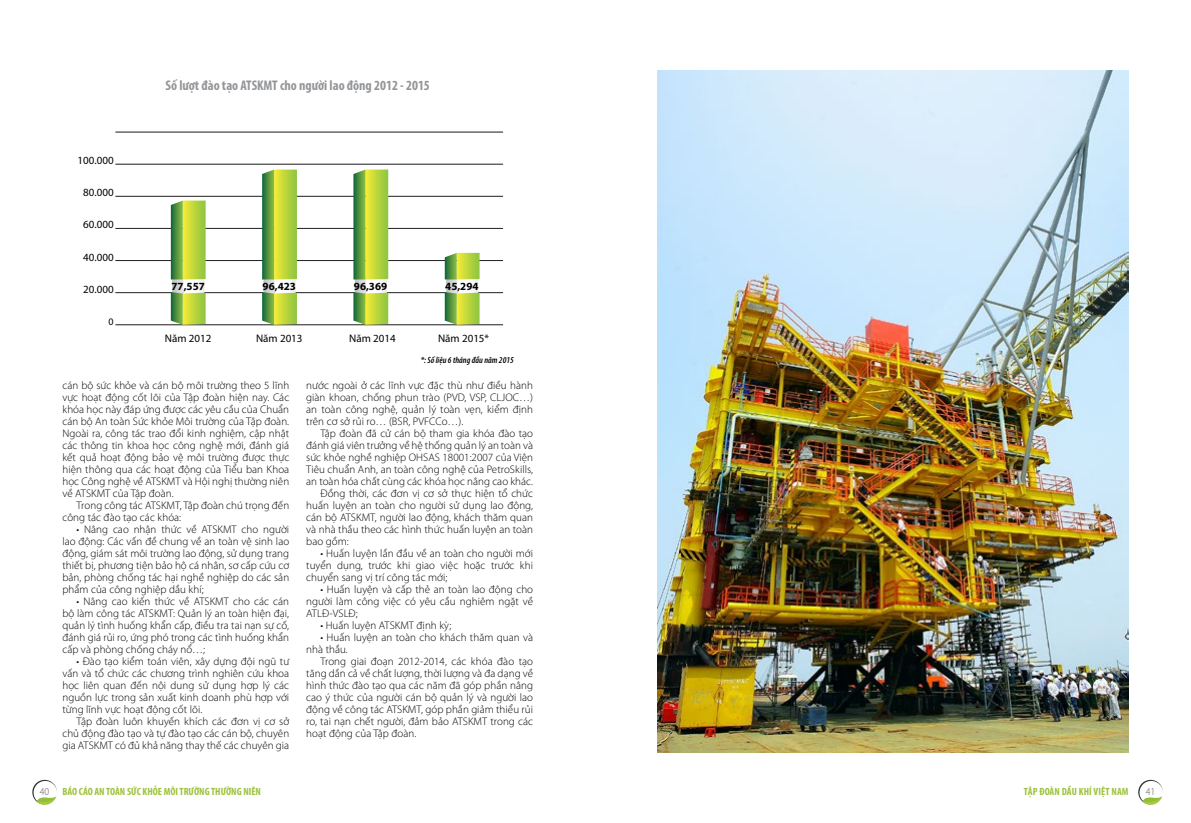
<style>
.page{position:relative;width:1191px;height:823px;background:#fff}
.page>*{position:absolute;margin:0;border:0;box-sizing:border-box;transform-origin:0 0}
.t1{font:700 condensed 14px "Myriad Pro";color:#939598}
.t2{font:300 11px/12px "Myriad Pro";letter-spacing:.005em;color:#000;text-align:justify}
.t3{font:11px "Myriad Pro";color:#000}
.t4{font:700 11px "Myriad Pro";color:#000}
.t5{font:700 condensed 10.5px "Myriad Pro";color:#9cc23c}
.t6{font:300 semi-condensed 10.5px "Myriad Pro";color:#5c5c5d}
.t7{font:10px "Myriad Pro";color:#000}
.t8{font:italic 600 condensed 9px "Myriad Pro";letter-spacing:.005em;color:#000}
.s1{font-weight:300;font-stretch:semi-condensed;color:#5c5c5d}
</style>
<div class="page">
<hr style="left:115px;top:324px;width:388px;height:1px;background:#221f20">
<hr style="left:115px;top:292px;width:388px;height:1px;background:#221f20">
<hr style="left:115px;top:260px;width:388px;height:1px;background:#221f20">
<hr style="left:115px;top:228px;width:388px;height:1px;background:#221f20">
<hr style="left:115px;top:196px;width:388px;height:1px;background:#221f20">
<hr style="left:115px;top:164px;width:388px;height:1px;background:#221f20">
<hr style="left:115px;top:132px;width:388px;height:1px;background:#221f20">
<svg style="left:171px;top:200px;width:35px;height:124px;background:#a6c755"></svg>
<svg style="left:262px;top:169px;width:35px;height:155px;background:#a3c54f"></svg>
<svg style="left:353px;top:169px;width:35px;height:155px;background:#a4c651"></svg>
<svg style="left:445px;top:253px;width:34px;height:71px;background:#adcb62"></svg>
<img style="left:658px;top:71px;width:470px;height:680px">
<svg style="left:32px;top:779px;width:25px;height:26px"></svg>
<svg style="left:1138px;top:779px;width:24px;height:26px"></svg>
<p class="t3" style="left:78px;top:154px;width:38px">100.000</p>
<p class="t3" style="left:83px;top:186px;width:32px">80.000</p>
<p class="t3" style="left:83px;top:218px;width:32px">60.000</p>
<p class="t3" style="left:83px;top:250px;width:32px">40.000</p>
<p class="t3" style="left:83px;top:282px;width:32px">20.000</p>
<p class="t7" style="left:109px;top:315px;width:7px">0</p>
<p class="t1" style="left:165px;top:76px;width:266px">Số lượt đào tạo ATSKMT cho người lao động 2012 - 2015</p>
<p class="t4" style="left:172px;top:278px;width:35px">77,557</p>
<p class="t4" style="left:263px;top:278px;width:35px">96,423</p>
<p class="t4" style="left:354px;top:278px;width:35px">96,369</p>
<p class="t4" style="left:445px;top:278px;width:35px">45,294</p>
<p class="t3" style="left:165px;top:331px;width:48px">Năm 2012</p>
<p class="t3" style="left:256px;top:331px;width:48px">Năm 2013</p>
<p class="t3" style="left:349px;top:331px;width:48px">Năm 2014</p>
<p class="t3" style="left:438px;top:331px;width:53px">Năm 2015*</p>
<p class="t8" style="left:421px;top:354px;width:94px">*: Số liệu 6 tháng đầu năm 2015</p>
<p class="t2" style="left:62px;top:378px;width:228px">cán bộ sức khỏe và cán bộ môi trường theo 5 lĩnh vực hoạt động cốt lõi của Tập đoàn hiện nay. Các khóa học này đáp ứng được các yêu cầu của Chuẩn cán bộ An toàn Sức khỏe Môi trường của Tập đoàn.<br>Ngoài ra, công tác trao đổi kinh nghiệm, cập nhật các thông tin khoa học công nghệ mới, đánh giá kết quả hoạt động bảo vệ môi trường được thực hiện thông qua các hoạt động của Tiểu ban Khoa học Công nghệ về ATSKMT và Hội nghị thường niên về ATSKMT của Tập đoàn.</p>
<p class="t2" style="left:62px;top:498px;width:228px;text-indent:14px">Trong công tác ATSKMT, Tập đoàn chú trọng đến công tác đào tạo các khóa:</p>
<p class="t2" style="left:62px;top:522px;width:228px;text-indent:14px">• Nâng cao nhận thức về ATSKMT cho người lao động: Các vấn đề chung về an toàn vệ sinh lao động, giám sát môi trường lao động, sử dụng trang thiết bị, phương tiện bảo hộ cá nhân, sơ cấp cứu cơ bản, phòng chống tác hại nghề nghiệp do các sản phẩm của công nghiệp dầu khí;</p>
<p class="t2" style="left:62px;top:594px;width:228px;text-indent:14px">• Nâng cao kiến thức về ATSKMT cho các cán bộ làm công tác ATSKMT: Quản lý an toàn hiện đại, quản lý tình huống khẩn cấp, điều tra tai nạn sự cố, đánh giá rủi ro, ứng phó trong các tình huống khẩn cấp và phòng chống cháy nổ…;</p>
<p class="t2" style="left:62px;top:654px;width:228px;text-indent:14px">• Đào tạo kiểm toán viên, xây dựng đội ngũ tư vấn và tổ chức các chương trình nghiên cứu khoa học liên quan đến nội dung sử dụng hợp lý các nguồn lực trong sản xuất kinh doanh phù hợp với từng lĩnh vực hoạt động cốt lõi.</p>
<p class="t2" style="left:62px;top:714px;width:228px;text-indent:14px">Tập đoàn luôn khuyến khích các đơn vị cơ sở chủ động đào tạo và tự đào tạo các cán bộ, chuyên gia ATSKMT có đủ khả năng thay thế các chuyên gia</p>
<p class="t2" style="left:306px;top:378px;width:228px">nước ngoài ở các lĩnh vực đặc thù như điều hành giàn khoan, chống phun trào (PVD, VSP, CLJOC…) an toàn công nghệ, quản lý toàn vẹn, kiểm định trên cơ sở rủi ro… (BSR, PVFCCo…).</p>
<p class="t2" style="left:320px;top:426px;width:214px">Tập đoàn đã cử cán bộ tham gia khóa đào tạo</p>
<p class="t2" style="left:306px;top:438px;width:228px">đánh giá viên trưởng về hệ thống quản lý an toàn và</p>
<p class="t2" style="left:306px;top:450px;width:228px">sức khỏe nghề nghiệp OHSAS 18001:2007 của Viện</p>
<p class="t2" style="left:306px;top:462px;width:228px">Tiêu chuẩn Anh, an toàn công nghệ của PetroSkills,</p>
<p class="t2" style="left:306px;top:474px;width:228px">an toàn hóa chất cùng các khóa học nâng cao khác.</p>
<p class="t2" style="left:320px;top:486px;width:214px">Đồng thời, các đơn vị cơ sở thực hiện tổ chức</p>
<p class="t2" style="left:306px;top:498px;width:228px">huấn luyện an toàn cho người sử dụng lao động,</p>
<p class="t2" style="left:306px;top:510px;width:228px">cán bộ ATSKMT, người lao động, khách thăm quan</p>
<p class="t2" style="left:306px;top:522px;width:228px">và nhà thầu theo các hình thức huấn luyện an toàn</p>
<p class="t2" style="left:306px;top:534px;width:44px">bao gồm:</p>
<p class="t2" style="left:306px;top:546px;width:228px;text-indent:14px">• Huấn luyện lần đầu về an toàn cho người mới tuyển dụng, trước khi giao việc hoặc trước khi chuyển sang vị trí công tác mới;</p>
<p class="t2" style="left:306px;top:582px;width:228px;text-indent:14px">• Huấn luyện và cấp thẻ an toàn lao động cho người làm công việc có yêu cầu nghiêm ngặt về ATLĐ-VSLĐ;</p>
<p class="t2" style="left:320px;top:618px;width:133px">• Huấn luyện ATSKMT định kỳ;</p>
<p class="t2" style="left:306px;top:630px;width:228px;text-indent:14px">• Huấn luyện an toàn cho khách thăm quan và nhà thầu.</p>
<p class="t2" style="left:306px;top:654px;width:228px;text-indent:14px">Trong giai đoạn 2012-2014, các khóa đào tạo tăng dần cả về chất lượng, thời lượng và đa dạng về hình thức đào tạo qua các năm đã góp phần nâng cao ý thức của người cán bộ quản lý và người lao động về công tác ATSKMT, góp phần giảm thiểu rủi ro, tai nạn chết người, đảm bảo ATSKMT trong các hoạt động của Tập đoàn.</p>
<p class="t5" style="left:40px;top:784px;width:223px"><span class="s1">40</span> BÁO CÁO AN TOÀN SỨC KHỎE MÔI TRƯỜNG THƯỜNG NIÊN</p>
<p class="t5" style="left:1024px;top:784px;width:106px">TẬP ĐOÀN DẦU KHÍ VIỆT NAM</p>
<p class="t6" style="left:1145px;top:784px;width:11px">41</p>
</div>
